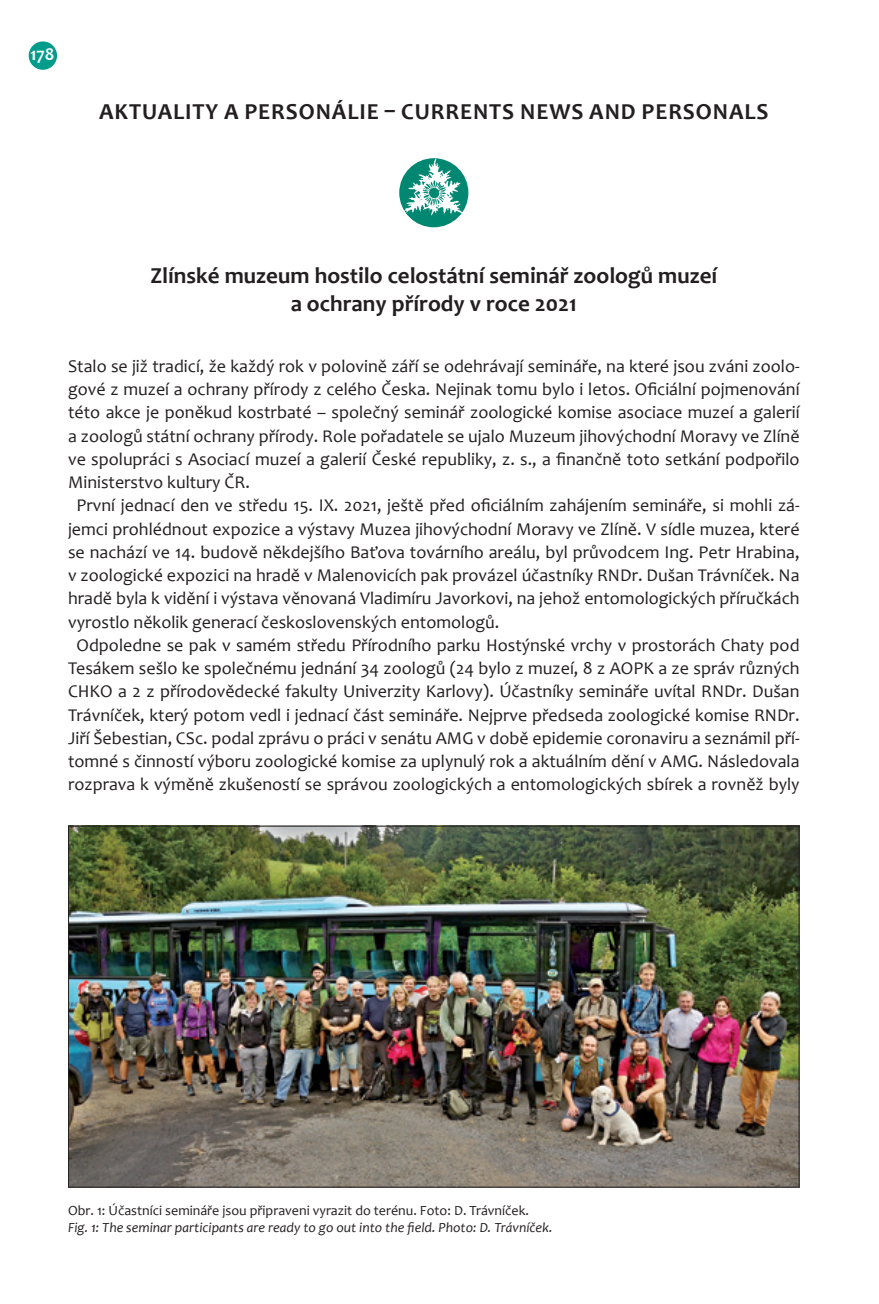
<style>
.page{position:relative;width:879px;height:1304px;background:#fff}
.page>*{position:absolute;margin:0;border:0;box-sizing:border-box;transform-origin:0 0}
.t1{font:700 23px/27.6px "Candara";color:#231f20;text-align:center}
.t2{font:700 23px "Candara";letter-spacing:.04em;color:#231f20}
.t3{font:18px "Candara";color:#231f20}
.t4{font:700 18px "Candara";color:#fff}
.t5{font:italic 14px "Candara";color:#231f20}
.t6{font:14px "Candara";color:#231f20}
</style>
<div class="page">
<div style="left:29px;top:41px;width:28px;height:29px;background:#039c8b;border-radius:50%"></div>
<img style="left:70px;top:828px;width:727px;height:358px">
<div style="left:399px;top:158px;width:69px;height:69px;background:#008772;border-radius:50%"></div>
<img style="left:403px;top:158px;width:60px;height:57px">
<svg style="left:429px;top:181px;width:10px;height:11px"></svg>
<p class="t4" style="left:31px;top:43px;width:26px">178</p>
<p class="t2" style="left:99px;top:97px;width:671px">Aktuality a Personálie – Currents News and Personals</p>
<p class="t1" style="left:150px;top:262px;width:568px">Zlínské muzeum hostilo celostátní seminář zoologů muzeí a ochrany přírody v roce 2021</p>
<p class="t3" style="left:68px;top:355px;width:733px">Stalo se již tradicí, že každý rok v polovině září se odehrávají semináře, na které jsou zváni zoolo-</p>
<p class="t3" style="left:68px;top:378px;width:733px">gové z muzeí a ochrany přírody z celého Česka. Nejinak tomu bylo i letos. Oficiální pojmenování</p>
<p class="t3" style="left:68px;top:401px;width:733px">této akce je poněkud kostrbaté – společný seminář zoologické komise asociace muzeí a galerií</p>
<p class="t3" style="left:68px;top:424px;width:733px">a zoologů státní ochrany přírody. Role pořadatele se ujalo Muzeum jihovýchodní Moravy ve Zlíně</p>
<p class="t3" style="left:68px;top:448px;width:733px">ve spolupráci s Asociací muzeí a galerií České republiky, z. s., a finančně toto setkání podpořilo</p>
<p class="t3" style="left:68px;top:471px;width:183px">Ministerstvo kultury ČR.</p>
<p class="t3" style="left:77px;top:494px;width:724px">První jednací den ve středu 15. IX. 2021, ještě před oficiálním zahájením semináře, si mohli zá-</p>
<p class="t3" style="left:68px;top:517px;width:733px">jemci prohlédnout expozice a výstavy Muzea jihovýchodní Moravy ve Zlíně. V sídle muzea, které</p>
<p class="t3" style="left:68px;top:541px;width:733px">se nachází ve 14. budově někdejšího Baťova továrního areálu, byl průvodcem Ing. Petr Hrabina,</p>
<p class="t3" style="left:68px;top:564px;width:733px">v zoologické expozici na hradě v Malenovicích pak provázel účastníky RNDr. Dušan Trávníček. Na</p>
<p class="t3" style="left:68px;top:587px;width:733px">hradě byla k vidění i výstava věnovaná Vladimíru Javorkovi, na jehož entomologických příručkách</p>
<p class="t3" style="left:68px;top:610px;width:433px">vyrostlo několik generací československých entomologů.</p>
<p class="t3" style="left:77px;top:634px;width:724px">Odpoledne se pak v samém středu Přírodního parku Hostýnské vrchy v prostorách Chaty pod</p>
<p class="t3" style="left:68px;top:657px;width:733px">Tesákem sešlo ke společnému jednání 34 zoologů (24 bylo z muzeí, 8 z AOPK a ze správ různých</p>
<p class="t3" style="left:68px;top:680px;width:733px">CHKO a 2 z přírodovědecké fakulty Univerzity Karlovy). Účastníky semináře uvítal RNDr. Dušan</p>
<p class="t3" style="left:68px;top:703px;width:733px">Trávníček, který potom vedl i jednací část semináře. Nejprve předseda zoologické komise RNDr.</p>
<p class="t3" style="left:68px;top:727px;width:733px">Jiří Šebestian, CSc. podal zprávu o práci v senátu AMG v době epidemie coronaviru a seznámil pří-</p>
<p class="t3" style="left:68px;top:750px;width:733px">tomné s činností výboru zoologické komise za uplynulý rok a aktuálním dění v AMG. Následovala</p>
<p class="t3" style="left:68px;top:773px;width:733px">rozprava k výměně zkušeností se správou zoologických a entomologických sbírek a rovněž byly</p>
<p class="t6" style="left:68px;top:1201px;width:462px">Obr. 1: Účastníci semináře jsou připraveni vyrazit do terénu. Foto: D. Trávníček.</p>
<p class="t5" style="left:68px;top:1218px;width:486px">Fig. 1: The seminar participants are ready to go out into the field. Photo: D. Trávníček.</p>
</div>
